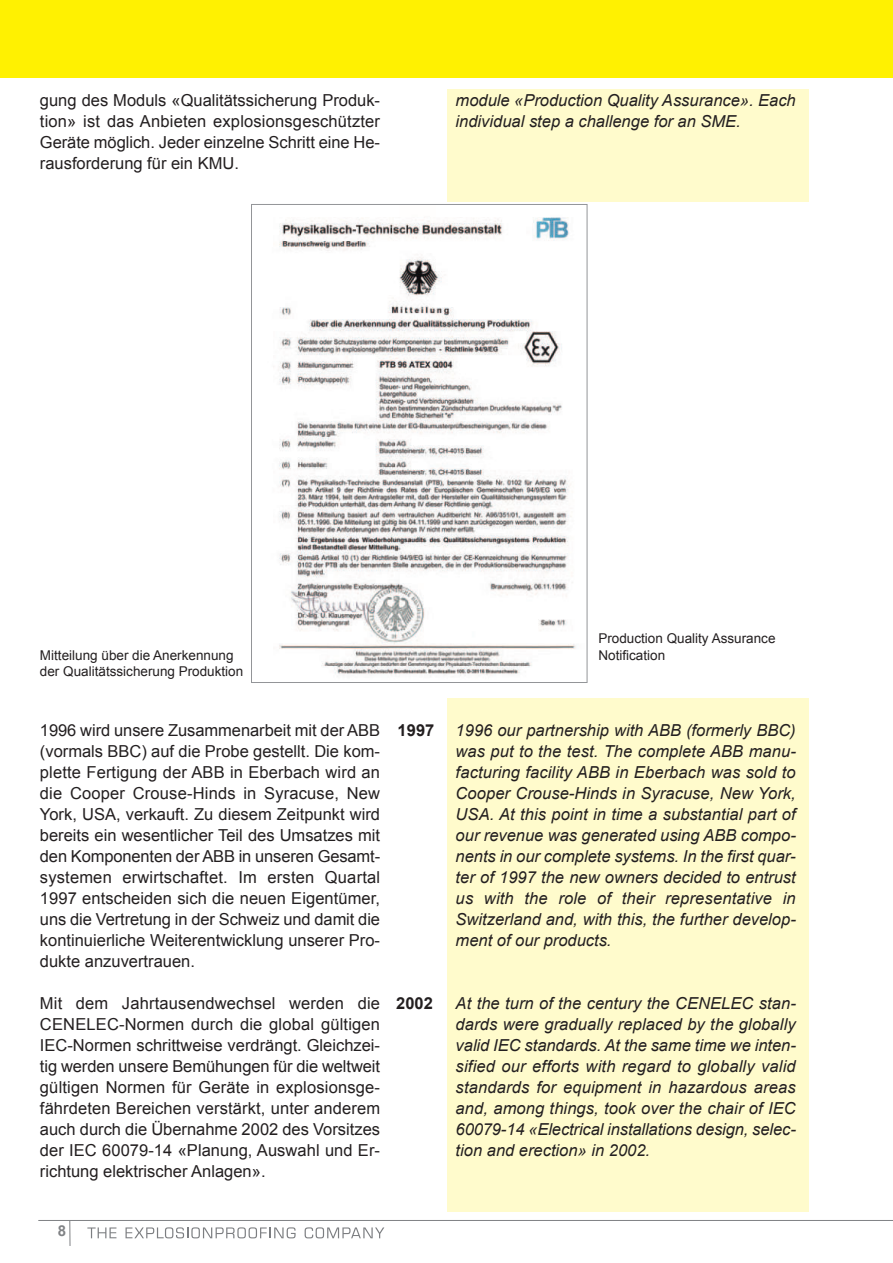
<style>
.page{position:relative;width:893px;height:1263px;background:#fff}
.page>*{position:absolute;margin:0;border:0;box-sizing:border-box;transform-origin:0 0}
.t1{font:16.5px/21px "Arial";color:#231f20;text-align:justify}
.t2{font:italic 16.5px/21px "Arial";color:#231f20;text-align:justify}
.t3{font:700 16.5px "Arial";color:#231f20}
.t4{font:700 15px "Arial";color:#808285}
.t5{font:13.5px/16.2px "Arial";color:#231f20}
</style>
<div class="page">
<div style="left:447px;top:89px;width:362px;height:1122px;background:#fffbcc"></div>
<div style="left:0;top:0;width:893px;height:78px;background:#fff101"></div>
<svg style="left:70px;top:1221px;width:1px;height:25px"></svg>
<hr style="left:38px;top:1220px;width:855px;height:1px;background:#808285">
<svg style="left:87px;top:1227px;width:29px;height:11px"></svg>
<svg style="left:126px;top:1227px;width:170px;height:11px"></svg>
<svg style="left:305px;top:1227px;width:79px;height:11px"></svg>
<div style="left:8px;top:202px;width:811px;height:495px;background:#fff"></div>
<img style="left:279px;top:217px;width:297px;height:460px">
<div style="left:251px;top:204px;width:336px;height:479px;border:1px solid #939598"></div>
<p class="t1" style="left:40px;top:91px;width:342px">gung des Moduls «Qualitätssicherung Produk&shy;tion» ist das Anbieten explosionsgeschützter Geräte möglich. Jeder einzelne Schritt eine He&shy;rausforderung für ein KMU.</p>
<p class="t2" style="left:456px;top:91px;width:342px">module «Production Quality Assurance». Each individual step a challenge for an SME.</p>
<p class="t5" style="left:40px;top:648px;width:205px">Mitteilung über die Anerkennung der Qualitätssicherung Produktion</p>
<p class="t1" style="left:40px;top:721px;width:342px">1996 wird unsere Zusammenarbeit mit der ABB (vormals BBC) auf die Probe gestellt. Die kom&shy;plette Fertigung der ABB in Eberbach wird an die Cooper Crouse-Hinds in Syracuse, New York, USA, verkauft. Zu diesem Zeitpunkt wird bereits ein wesentlicher Teil des Umsatzes mit den Komponenten der ABB in unseren Gesamt&shy;systemen erwirtschaftet. Im ersten Quartal 1997 entscheiden sich die neuen Eigentümer, uns die Vertretung in der Schweiz und damit die kontinuierliche Weiterentwicklung unserer Pro&shy;dukte anzuvertrauen.</p>
<p class="t1" style="left:40px;top:994px;width:342px">Mit dem Jahrtausendwechsel werden die CENELEC-Normen durch die global gültigen IEC-Normen schrittweise verdrängt. Gleichzei&shy;tig werden unsere Bemühungen für die weltweit gültigen Normen für Geräte in explosionsge&shy;fährdeten Bereichen verstärkt, unter anderem auch durch die Übernahme 2002 des Vorsitzes der IEC 60079-14 «Planung, Auswahl und Er&shy;richtung elektrischer Anlagen».</p>
<p class="t3" style="left:398px;top:724px;width:38px">1997</p>
<p class="t3" style="left:396px;top:997px;width:38px">2002</p>
<p class="t4" style="left:58px;top:1225px;width:10px">8</p>
<p class="t5" style="left:598px;top:632px;width:179px">Production Quality Assurance<br>Notification</p>
<p class="t2" style="left:456px;top:721px;width:342px">1996 our partnership with ABB (formerly BBC) was put to the test. The complete ABB manu&shy;facturing facility ABB in Eberbach was sold to Cooper Crouse-Hinds in Syracuse, New York, USA. At this point in time a substantial part of our revenue was generated using ABB compo&shy;nents in our complete systems. In the first quar&shy;ter of 1997 the new owners decided to entrust us with the role of their representative in Switzerland and, with this, the further develop&shy;ment of our products.</p>
<p class="t2" style="left:456px;top:994px;width:342px">At the turn of the century the CENELEC stan&shy;dards were gradually replaced by the globally valid IEC standards. At the same time we inten&shy;sified our efforts with regard to globally valid standards for equipment in hazardous areas and, among things, took over the chair of IEC 60079-14 «Electrical installations design, selec&shy;tion and erection» in 2002.</p>
</div>
